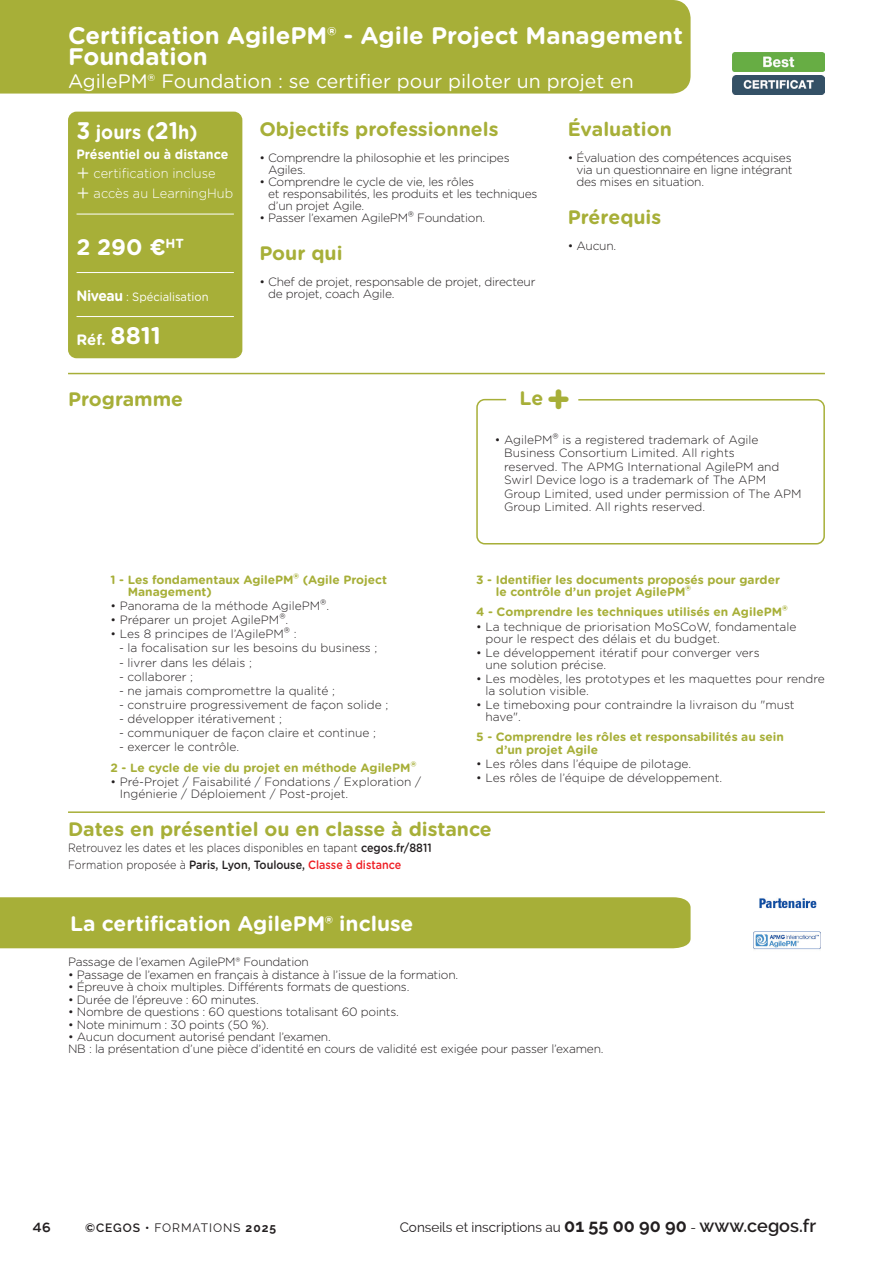
<style>
.page{position:relative;width:893px;height:1263px;background:#fff}
.page>*{position:absolute;margin:0;border:0;box-sizing:border-box;transform-origin:0 0}
.Titre_Notice_PART_Best{font:700 24px/21px "Gotham Rounded";color:#fff}
.Réf_PART_Best{font:700 24px "Gotham Rounded";color:#fff}
.TEXTE_-_encart_info_-_Prix_PART_Best{font:700 22.5px "Gotham Rounded";color:#fff}
.Titre_Certification_PART_Best{font:700 21px "Gotham Rounded";color:#fff}
.TITRE_Obj_Pour_qui_Eval_Certif_Prérequis{font:700 19.5px "Gotham Rounded";color:#a7af38}
.Sous_titre_Notice_PART_Best{font:19.5px "Gotham Rounded";color:#fff}
.TEXTE_-_Encart_info_-_nbr_de_jour_PART_B{font:700 19.5px "Gotham Rounded";color:#fff;scale:.93 1}
.Titre_Programme_PART_Best{font:700 19.5px "Gotham Rounded";color:#a7af38}
.Réf_PART_Best-2{font:700 15px "Gotham Rounded";color:#fff}
.t1{font:13.5px "Raleway";color:#231f20}
.TEXTE_-_Encart_info_-_LearningHub_PART_B{font:300 13.5px "Gotham Rounded";color:#fff;scale:.95 1}
.TEXTE_-_Encart_info_-_Distribution_PART_{font:700 13.5px "Gotham Rounded";color:#fff;scale:.93 1}
.Folios_G{font:500 13.5px "Ryker";color:#231f20}
.TEXTE_Programme_Best{font:300 12px/12px "Gotham Rounded";color:#231f20}
.TEXTE_Certification_PART_Best{font:300 12px "Gotham Rounded";letter-spacing:-.02em;color:#231f20}
.TEXTE_Obj_Pour_qui_Eval_Certif_Prérequis{font:300 12px/12px "Gotham Rounded";letter-spacing:-.02em;color:#231f20}
.TitreProgramme_Best{font:700 12px/12px "Gotham Rounded";color:#a7af38}
.TEXTE_Pts_forts_PART_Best{font:300 12px/13.5px "Gotham Rounded";color:#231f20}
.Texte_Date_et_villes_PART_Best{font:300 12px "Gotham Rounded";color:#231f20;scale:.9 1}
.Texte_Date_et_villes_PART_Best-2{font:500 12px "Gotham Rounded";color:#231f20;scale:.9 1}
.TEXTE_-_Niveau_PART_Best{font:12px "Gotham Rounded";color:#fff;scale:.93 1}
._2023_Cegos___Formations_page_G{font:12px "Raleway";letter-spacing:.08em;color:#231f20}
.s1{font-size:24px}
.s2{font-size:22.5px}
.s3{font-weight:700;font-size:15px}
.s4{font-size:15px}
.s5{font-size:39px}
.s6{font-weight:500}
.s7{font-weight:300}
.s8{color:#ee1d23}
.s9{font-weight:600}
.s10{font-weight:700}
.s11{font-weight:700;font-size:18px}
.s12{font-weight:600;font-size:18px}
</style>
<div class="page">
<div style="left:68px;top:112px;width:174px;height:246px;background:#a7af38;border-radius:9px"></div>
<hr style="left:77px;top:214px;width:157px;height:1px;background:#fff">
<hr style="left:77px;top:272px;width:157px;height:1px;background:#fff">
<hr style="left:77px;top:316px;width:157px;height:1px;background:#fff">
<div style="left:0;top:0;width:691px;height:94px;background:#a7af38"></div>
<hr style="left:68px;top:373px;width:757px;height:1px;background:#a7af38">
<div style="left:476px;top:399px;width:349px;height:145px;border:2px solid #a7af38;border-radius:8px"></div>
<img style="left:732px;top:75px;width:92px;height:19px">
<img style="left:732px;top:52px;width:92px;height:19px">
<hr style="left:68px;top:811px;width:757px;height:2px;background:#a7af38">
<img style="left:753px;top:898px;width:67px;height:52px">
<div style="left:0;top:897px;width:691px;height:51px;background:#a7af38"></div>
<p class="Titre_Notice_PART_Best" style="left:68px;top:24px;width:617px">Certification AgilePM® - Agile Project Management<br>Foundation</p>
<p class="Sous_titre_Notice_PART_Best" style="left:68px;top:68px;width:567px">AgilePM® Foundation : se certifier pour piloter un projet en</p>
<p class="TEXTE_-_Encart_info_-_nbr_de_jour_PART_B" style="left:77px;top:118px;width:132px"><span class="s1">3</span> jours (<span class="s1">21</span>h)</p>
<p class="TEXTE_-_Encart_info_-_Distribution_PART_" style="left:77px;top:144px;width:165px">Présentiel ou à distance</p>
<p class="TEXTE_-_Encart_info_-_LearningHub_PART_B" style="left:77px;top:165px;width:148px"><span class="s2">+</span> certification incluse</p>
<p class="TEXTE_-_Encart_info_-_LearningHub_PART_B" style="left:77px;top:184px;width:167px"><span class="s2">+</span> accès au LearningHub</p>
<p class="TEXTE_-_encart_info_-_Prix_PART_Best" style="left:77px;top:231px;width:109px">2 290 €<sup>HT</sup></p>
<p class="TEXTE_-_Niveau_PART_Best" style="left:77px;top:289px;width:143px"><span class="s3">Niveau</span> : Spécialisation</p>
<p class="Réf_PART_Best-2" style="left:77px;top:328px;width:31px">Réf.</p>
<p class="Réf_PART_Best" style="left:111px;top:318px;width:52px">8811</p>
<p class="Titre_Programme_PART_Best" style="left:68px;top:385px;width:117px">Programme</p>
<p class="TITRE_Obj_Pour_qui_Eval_Certif_Prérequis" style="left:259px;top:115px;width:241px">Objectifs professionnels</p>
<p class="TEXTE_Obj_Pour_qui_Eval_Certif_Prérequis" style="left:268px;top:151px;width:243px;text-indent:-9px">• Comprendre la philosophie et les principes<br>Agiles.</p>
<p class="TEXTE_Obj_Pour_qui_Eval_Certif_Prérequis" style="left:268px;top:175px;width:271px;text-indent:-9px">• Comprendre le cycle de vie, les rôles<br>et responsabilités, les produits et les techniques d’un projet Agile.</p>
<p class="TEXTE_Obj_Pour_qui_Eval_Certif_Prérequis" style="left:259px;top:211px;width:227px">• Passer l’examen AgilePM<span class="s4">®</span> Foundation.</p>
<p class="TITRE_Obj_Pour_qui_Eval_Certif_Prérequis" style="left:259px;top:239px;width:85px">Pour qui</p>
<p class="TEXTE_Obj_Pour_qui_Eval_Certif_Prérequis" style="left:268px;top:275px;width:269px;text-indent:-9px">• Chef de projet, responsable de projet, directeur de projet, coach Agile.</p>
<p class="TITRE_Obj_Pour_qui_Eval_Certif_Prérequis" style="left:568px;top:115px;width:106px">Évaluation</p>
<p class="TEXTE_Obj_Pour_qui_Eval_Certif_Prérequis" style="left:576px;top:151px;width:218px;text-align:justify;text-indent:-9px">• Évaluation des compétences acquises via un questionnaire en ligne intégrant des mises en situation.</p>
<p class="TITRE_Obj_Pour_qui_Eval_Certif_Prérequis" style="left:568px;top:203px;width:95px">Prérequis</p>
<p class="TEXTE_Obj_Pour_qui_Eval_Certif_Prérequis" style="left:568px;top:239px;width:50px">• Aucun.</p>
<p class="TITRE_Obj_Pour_qui_Eval_Certif_Prérequis" style="left:520px;top:384px;width:53px">Le<span class="s5">+</span></p>
<p class="TEXTE_Pts_forts_PART_Best" style="left:504px;top:432px;width:299px;text-indent:-9px">• AgilePM<span class="s4">®</span> is a registered trademark of Agile Business Consortium Limited. All rights<br>reserved. The APMG International AgilePM and Swirl Device logo is a trademark of The APM Group Limited, used under permission of The APM Group Limited. All rights reserved.</p>
<p class="TitreProgramme_Best" style="left:128px;top:573px;width:261px;text-indent:-17px">1 - Les fondamentaux AgilePM<span class="s4">®</span> (Agile Project<br>Management)</p>
<p class="TEXTE_Programme_Best" style="left:111px;top:599px;width:220px">• Panorama de la méthode AgilePM<span class="s4">®</span>.</p>
<p class="TEXTE_Programme_Best" style="left:111px;top:613px;width:179px">• Préparer un projet AgilePM<span class="s4">®</span>.</p>
<p class="TEXTE_Programme_Best" style="left:111px;top:627px;width:187px">• Les 8 principes de l’AgilePM<span class="s4">®</span> :</p>
<p class="TEXTE_Programme_Best" style="left:119px;top:642px;width:260px">- la focalisation sur les besoins du business ;</p>
<p class="TEXTE_Programme_Best" style="left:119px;top:656px;width:134px">- livrer dans les délais ;</p>
<p class="TEXTE_Programme_Best" style="left:119px;top:670px;width:76px">- collaborer ;</p>
<p class="TEXTE_Programme_Best" style="left:119px;top:684px;width:217px">- ne jamais compromettre la qualité ;</p>
<p class="TEXTE_Programme_Best" style="left:119px;top:698px;width:271px">- construire progressivement de façon solide ;</p>
<p class="TEXTE_Programme_Best" style="left:119px;top:712px;width:165px">- développer itérativement ;</p>
<p class="TEXTE_Programme_Best" style="left:119px;top:726px;width:258px">- communiquer de façon claire et continue ;</p>
<p class="TEXTE_Programme_Best" style="left:119px;top:740px;width:122px">- exercer le contrôle.</p>
<p class="TitreProgramme_Best" style="left:111px;top:761px;width:307px">2 - Le cycle de vie du projet en méthode AgilePM<span class="s4">®</span></p>
<p class="TEXTE_Programme_Best" style="left:120px;top:775px;width:303px;text-indent:-9px">• Pré-Projet / Faisabilité / Fondations / Exploration /<br>Ingénierie / Déploiement / Post-projet.</p>
<p class="TitreProgramme_Best" style="left:496px;top:573px;width:286px;text-indent:-20px">3 - Identifier les documents proposés pour garder le contrôle d’un projet AgilePM<span class="s4">®</span></p>
<p class="TitreProgramme_Best" style="left:476px;top:606px;width:313px">4 - Comprendre les techniques utilisés en AgilePM<span class="s4">®</span></p>
<p class="TEXTE_Programme_Best" style="left:485px;top:620px;width:313px;text-indent:-9px">• La technique de priorisation MoSCoW, fondamentale pour le respect des délais et du budget.</p>
<p class="TEXTE_Programme_Best" style="left:485px;top:646px;width:276px;text-indent:-9px">• Le développement itératif pour converger vers une solution précise.</p>
<p class="TEXTE_Programme_Best" style="left:485px;top:672px;width:341px;text-indent:-9px">• Les modèles, les prototypes et les maquettes pour rendre la solution visible.</p>
<p class="TEXTE_Programme_Best" style="left:485px;top:698px;width:311px;text-indent:-9px">• Le timeboxing pour contraindre la livraison du "must have".</p>
<p class="TitreProgramme_Best" style="left:496px;top:731px;width:290px;text-indent:-20px">5 - Comprendre les rôles et responsabilités au sein d’un projet Agile</p>
<p class="TEXTE_Programme_Best" style="left:476px;top:757px;width:216px">• Les rôles dans l’équipe de pilotage.</p>
<p class="TEXTE_Programme_Best" style="left:476px;top:771px;width:248px">• Les rôles de l’équipe de développement.</p>
<p class="TITRE_Obj_Pour_qui_Eval_Certif_Prérequis" style="left:68px;top:815px;width:425px">Dates en présentiel ou en classe à distance</p>
<p class="Texte_Date_et_villes_PART_Best" style="left:68px;top:839px;width:406px">Retrouvez les dates et les places disponibles en tapant <span class="s6">cegos.fr/8811</span></p>
<p class="Texte_Date_et_villes_PART_Best-2" style="left:68px;top:856px;width:372px"><span class="s7">Formation proposée à</span> Paris, Lyon, Toulouse, <span class="s8">Classe à distance</span></p>
<p class="Titre_Certification_PART_Best" style="left:70px;top:908px;width:345px">La certification AgilePM® incluse</p>
<p class="TEXTE_Certification_PART_Best" style="left:68px;top:954px;width:242px">Passage de l’examen AgilePM® Foundation</p>
<p class="TEXTE_Certification_PART_Best" style="left:68px;top:966px;width:392px">• Passage de l’examen en français à distance à l’issue de la formation.</p>
<p class="TEXTE_Certification_PART_Best" style="left:68px;top:979px;width:343px">• Épreuve à choix multiples. Différents formats de questions.</p>
<p class="TEXTE_Certification_PART_Best" style="left:68px;top:991px;width:192px">• Durée de l’épreuve : 60 minutes.</p>
<p class="TEXTE_Certification_PART_Best" style="left:68px;top:1004px;width:332px">• Nombre de questions : 60 questions totalisant 60 points.</p>
<p class="TEXTE_Certification_PART_Best" style="left:68px;top:1016px;width:202px">• Note minimum : 30 points (50 %).</p>
<p class="TEXTE_Certification_PART_Best" style="left:68px;top:1029px;width:264px">• Aucun document autorisé pendant l’examen.</p>
<p class="TEXTE_Certification_PART_Best" style="left:68px;top:1041px;width:537px">NB : la présentation d’une pièce d’identité en cours de validité est exigée pour passer l’examen.</p>
<p class="Folios_G" style="left:32px;top:1219px;width:20px">46</p>
<p class="_2023_Cegos___Formations_page_G" style="left:85px;top:1221px;width:193px"><span class="s9">©CEGOS •</span> FORMATIONS <span class="s10">2025</span></p>
<p class="t1" style="left:400px;top:1219px;width:418px">Conseils et inscriptions au <span class="s11">01 55 00 90 90</span> - <span class="s12">www.cegos.fr</span></p>
</div>
